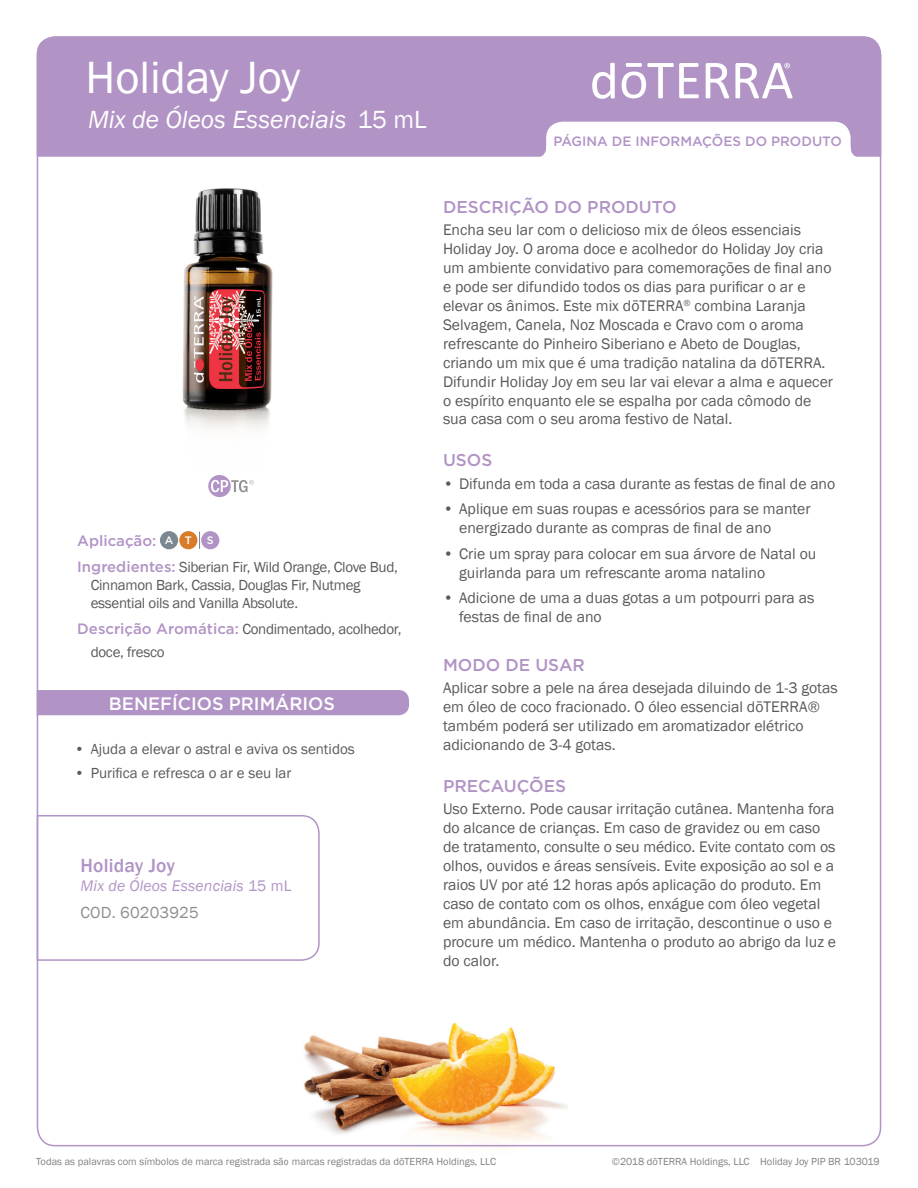
<style>
.page{position:relative;width:918px;height:1188px;background:#fff}
.page>*{position:absolute;margin:0;border:0;box-sizing:border-box;transform-origin:0 0}
.t1{font:46.5px "Franklin Gothic";color:#fff}
.t2{font:italic 25.5px "Franklin Gothic";color:#fff}
.Tag_H1{font:500 19.5px "Franklin Gothic";letter-spacing:.01em;color:#b194c5}
.t3{font:500 18px "Gotham";color:#fff}
.Purple_Headers{font:500 17.1px "Gotham";color:#b194c5}
.Tag_details{font:16.5px "Franklin Gothic";letter-spacing:.01em;color:#8d8f92}
.Body{font:15.75px/18.9px "Franklin Gothic";color:#5a5a5d}
.Tag_H2{font:italic 15.75px "Franklin Gothic";letter-spacing:.01em;color:#b194c5}
.Oil_Attribute_Panel{font:15px/18px "Franklin Gothic";letter-spacing:-.02em;color:#5a5a5d}
.Oil_Attribute_Panel-2{font:15px "Franklin Gothic";color:#5a5a5d}
.Oil_Attribute_Panel-3{font:500 15px "Gotham";color:#b194c5}
.t4{font:500 13.5px "Gotham";color:#b194c5}
.Table_names{font:500 10.8px "Gotham";color:#fff}
.t5{font:10.5px "Franklin Gothic";color:#808285}
.s1{font-style:normal}
.s2{font-family:"Gotham";font-weight:500;color:#b194c5}
</style>
<div class="page">
<img style="left:182px;top:188px;width:91px;height:242px">
<div style="left:37px;top:36px;width:844px;height:121px;background:#b194c5"></div>
<svg style="left:706px;top:63px;width:23px;height:35px"></svg>
<svg style="left:622px;top:63px;width:77px;height:35px"></svg>
<svg style="left:592px;top:63px;width:23px;height:36px"></svg>
<svg style="left:735px;top:63px;width:58px;height:35px"></svg>
<svg style="left:536px;top:122px;width:325px;height:35px"></svg>
<img style="left:286px;top:1022px;width:282px;height:125px">
<svg style="left:199px;top:532px;width:1px;height:17px"></svg>
<div style="left:160px;top:531px;width:18px;height:18px;background:#7c8791;border-radius:50%"></div>
<div style="left:179px;top:531px;width:18px;height:18px;background:#d77c29;border-radius:50%"></div>
<div style="left:201px;top:531px;width:18px;height:18px;background:#b194c5;border-radius:50%"></div>
<div style="left:37px;top:690px;width:372px;height:25px;background:#b194c5"></div>
<svg style="left:36px;top:814px;width:284px;height:148px"></svg>
<svg style="left:208px;top:475px;width:46px;height:22px"></svg>
<p class="t1" style="left:85px;top:49px;width:217px">Holiday Joy</p>
<p class="t2" style="left:88px;top:104px;width:340px">Mix de Óleos Essenciais <span class="s1">15 mL</span></p>
<p class="t4" style="left:553px;top:132px;width:290px">PÁGINA DE INFORMAÇÕES DO PRODUTO</p>
<p class="Oil_Attribute_Panel-3" style="left:77px;top:531px;width:81px">Aplicação:</p>
<p class="Table_names" style="left:165px;top:533px;width:10px">A</p>
<p class="Table_names" style="left:185px;top:533px;width:8px">T</p>
<p class="Table_names" style="left:207px;top:533px;width:8px">S</p>
<p class="Oil_Attribute_Panel" style="left:91px;top:559px;width:309px;text-indent:-14px"><span class="s2">Ingredientes:</span> Siberian Fir, Wild Orange, Clove Bud,<br>Cinnamon Bark, Cassia, Douglas Fir, Nutmeg essential oils and Vanilla Absolute.</p>
<p class="Oil_Attribute_Panel" style="left:91px;top:618px;width:312px;line-height:22.5px;text-indent:-14px"><span class="s2">Descrição Aromática:</span> Condimentado, acolhedor, doce, fresco</p>
<p class="t3" style="left:109px;top:692px;width:228px">BENEFÍCIOS PRIMÁRIOS</p>
<p class="Oil_Attribute_Panel-2" style="left:75px;top:739px;width:282px">• Ajuda a elevar o astral e aviva os sentidos</p>
<p class="Oil_Attribute_Panel-2" style="left:75px;top:764px;width:218px">• Purifica e refresca o ar e seu lar</p>
<p class="Tag_H1" style="left:81px;top:853px;width:96px">Holiday Joy</p>
<p class="Tag_H2" style="left:81px;top:876px;width:212px">Mix de Óleos Essenciais <span class="s1">15 mL</span></p>
<p class="Tag_details" style="left:81px;top:902px;width:120px">COD. 60203925</p>
<p class="Purple_Headers" style="left:443px;top:196px;width:235px">DESCRIÇÃO DO PRODUTO</p>
<p class="Body" style="left:443px;top:221px;width:392px">Encha seu lar com o delicioso mix de óleos essenciais Holiday Joy. O aroma doce e acolhedor do Holiday Joy cria um ambiente convidativo para comemorações de final ano e pode ser difundido todos os dias para purificar o ar e elevar os ânimos. Este mix dōTERRA<sup>®</sup> combina Laranja Selvagem, Canela, Noz Moscada e Cravo com o aroma refrescante do Pinheiro Siberiano e Abeto de Douglas, criando um mix que é uma tradição natalina da dōTERRA.<br>Difundir Holiday Joy em seu lar vai elevar a alma e aquecer o espírito enquanto ele se espalha por cada cômodo de sua casa com o seu aroma festivo de Natal.</p>
<p class="Purple_Headers" style="left:443px;top:449px;width:51px">USOS</p>
<p class="Body" style="left:443px;top:474px;width:394px">• Difunda em toda a casa durante as festas de final de ano</p>
<p class="Body" style="left:459px;top:500px;width:353px;text-indent:-16px">• Aplique em suas roupas e acessórios para se manter energizado durante as compras de final de ano</p>
<p class="Body" style="left:459px;top:545px;width:359px;text-indent:-16px">• Crie um spray para colocar em sua árvore de Natal ou guirlanda para um refrescante aroma natalino</p>
<p class="Body" style="left:459px;top:589px;width:357px;text-indent:-16px">• Adicione de uma a duas gotas a um potpourri para as festas de final de ano</p>
<p class="Purple_Headers" style="left:443px;top:654px;width:143px">MODO DE USAR</p>
<p class="Body" style="left:443px;top:679px;width:396px">Aplicar sobre a pele na área desejada diluindo de 1-3 gotas em óleo de coco fracionado. O óleo essencial dōTERRA® também poderá ser utilizado em aromatizador elétrico adicionando de 3-4 gotas.</p>
<p class="Purple_Headers" style="left:443px;top:775px;width:125px">PRECAUÇÕES</p>
<p class="Body" style="left:443px;top:800px;width:395px">Uso Externo. Pode causar irritação cutânea. Mantenha fora do alcance de crianças. Em caso de gravidez ou em caso de tratamento, consulte o seu médico. Evite contato com os olhos, ouvidos e áreas sensíveis. Evite exposição ao sol e a raios UV por até 12 horas após aplicação do produto. Em caso de contato com os olhos, enxágue com óleo vegetal em abundância. Em caso de irritação, descontinue o uso e procure um médico. Mantenha o produto ao abrigo da luz e do calor.</p>
<p class="t5" style="left:36px;top:1155px;width:462px">Todas as palavras com símbolos de marca registrada são marcas registradas da dōTERRA Holdings, LLC</p>
<p class="t5" style="left:612px;top:1155px;width:269px">©2018 dōTERRA Holdings, LLC Holiday Joy PIP BR 103019</p>
</div>
